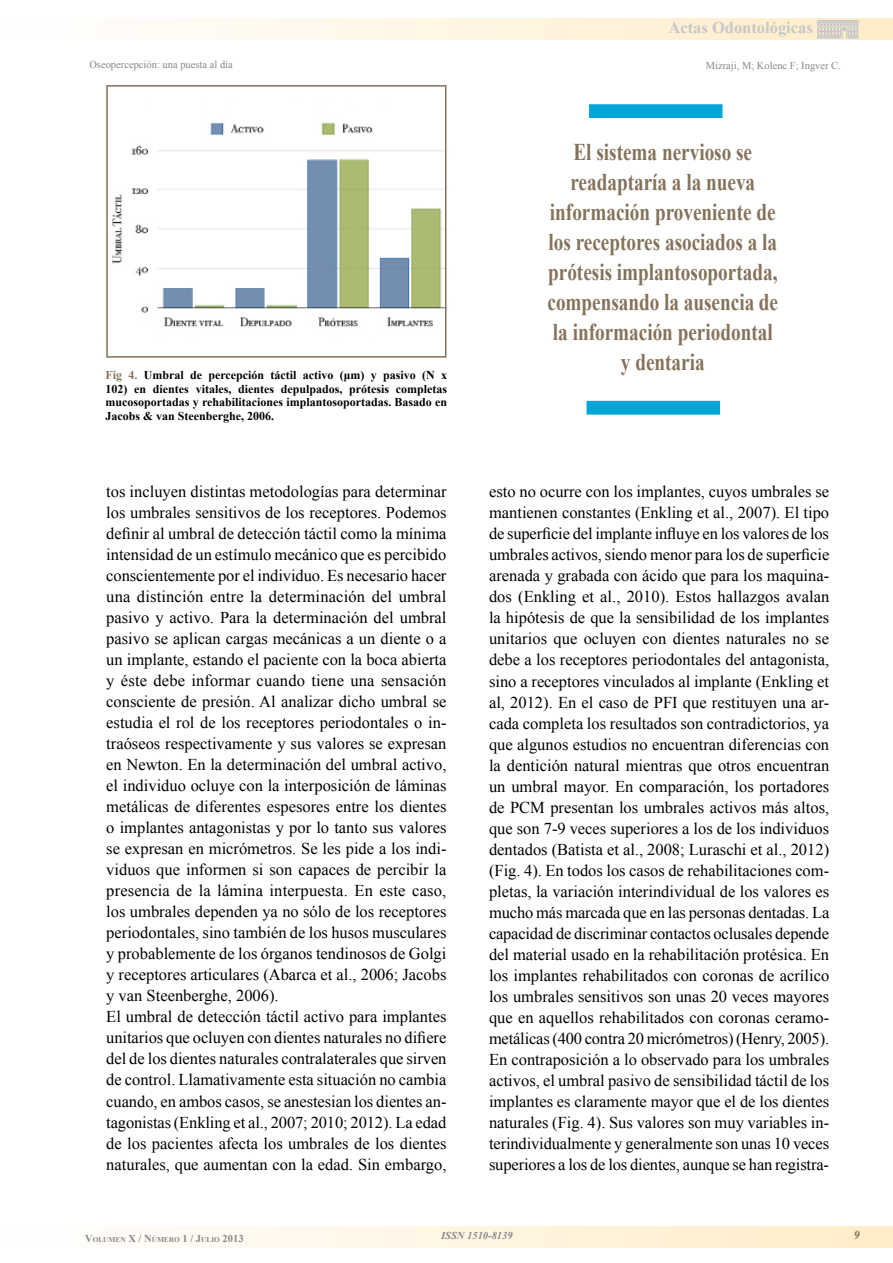
<style>
.page{position:relative;width:893px;height:1263px;background:#fff}
.page>*{position:absolute;margin:0;border:0;box-sizing:border-box;transform-origin:0 0}
.t1{font:700 24px/30px "Times New Roman";color:#85725a;text-align:center;scale:.8 1}
.t2{font:16.5px/21px "Times New Roman";color:#000}
.t3{font:700 16.5px "Times New Roman";color:#c6c7c8}
.t4{font:700 12px/13.5px "Times New Roman";color:#000;text-align:justify}
.t5{font:italic 700 12px "Times New Roman";color:#85725a}
.t6{font:10.65px "Times New Roman";color:#87888a}
.t7{font:10.5px "Times New Roman";color:#87888a}
.t8{font:italic 700 10.5px "Times New Roman";color:#87888a}
.t9{font:700 7.35px "Times New Roman";color:#87888a}
.s1{color:#85725a}
.s2{font-size:10.5px}
</style>
<div class="page">
<div style="left:586px;top:401px;width:134px;height:14px;background:#00a5d6;border:2px solid #00a5d6"></div>
<div style="left:589px;top:104px;width:133px;height:14px;background:#00a5d6;border:2px solid #00a5d6"></div>
<img style="left:112px;top:103px;width:335px;height:237px">
<div style="left:106px;top:85px;width:340px;height:273px;border:2px solid #85725a"></div>
<p class="t3" style="left:668px;top:16px;width:146px">Actas Odontológicas</p>
<p class="t6" style="left:89px;top:58px;width:145px">Oseopercepción: una puesta al día</p>
<p class="t7" style="left:706px;top:58px;width:137px">Mizraji, M; Kolenc F; Ingver C.</p>
<p class="t4" style="left:106px;top:368px;width:343px"><span class="s1">Fig 4.</span> Umbral de percepción táctil activo (μm) y pasivo (N x 102) en dientes vitales, dientes depulpados, prótesis completas mucosoportadas y rehabilitaciones implantosoportadas. Basado en Jacobs &amp; van Steenberghe, 2006.</p>
<h1 class="t1" style="left:547px;top:136px;width:290px">El sistema nervioso se readaptaría a la nueva información proveniente de los receptores asociados a la prótesis implantosoportada, compensando la ausencia de la información periodontal y dentaria</h1>
<p class="t2" style="left:106px;top:481px;width:342px">tos incluyen distintas metodologías para determinar los umbrales sensitivos de los receptores. Podemos definir al umbral de detección táctil como la mínima intensidad de un estímulo mecánico que es percibido conscientemente por el individuo. Es necesario hacer una distinción entre la determinación del umbral pasivo y activo. Para la determinación del umbral pasivo se aplican cargas mecánicas a un diente o a un implante, estando el paciente con la boca abierta y éste debe informar cuando tiene una sensación consciente de presión. Al analizar dicho umbral se estudia el rol de los receptores periodontales o in&shy;traóseos respectivamente y sus valores se expresan en Newton. En la determinación del umbral activo, el individuo ocluye con la interposición de láminas metálicas de diferentes espesores entre los dientes o implantes antagonistas y por lo tanto sus valores se expresan en micrómetros. Se les pide a los indi&shy;viduos que informen si son capaces de percibir la presencia de la lámina interpuesta. En este caso, los umbrales dependen ya no sólo de los receptores periodontales, sino también de los husos musculares y probablemente de los órganos tendinosos de Golgi y receptores articulares (Abarca et al., 2006; Jacobs y van Steenberghe, 2006).<br>El umbral de detección táctil activo para implantes unitarios que ocluyen con dientes naturales no difiere del de los dientes naturales contralaterales que sirven de control. Llamativamente esta situación no cambia cuando, en ambos casos, se anestesian los dientes an&shy;tagonistas (Enkling et al., 2007; 2010; 2012). La edad de los pacientes afecta los umbrales de los dientes naturales, que aumentan con la edad. Sin embargo,</p>
<p class="t2" style="left:489px;top:481px;width:342px;text-align:justify">esto no ocurre con los implantes, cuyos umbrales se mantienen constantes (Enkling et al., 2007). El tipo de superficie del implante influye en los valores de los umbrales activos, siendo menor para los de superficie arenada y grabada con ácido que para los maquina&shy;dos (Enkling et al., 2010). Estos hallazgos avalan la hipótesis de que la sensibilidad de los implantes unitarios que ocluyen con dientes naturales no se debe a los receptores periodontales del antagonista, sino a receptores vinculados al implante (Enkling et al, 2012). En el caso de PFI que restituyen una ar&shy;cada completa los resultados son contradictorios, ya que algunos estudios no encuentran diferencias con la dentición natural mientras que otros encuentran un umbral mayor. En comparación, los portadores de PCM presentan los umbrales activos más altos, que son 7-9 veces superiores a los de los individuos dentados (Batista et al., 2008; Luraschi et al., 2012) (Fig. 4). En todos los casos de rehabilitaciones com&shy;pletas, la variación interindividual de los valores es mucho más marcada que en las personas dentadas. La capacidad de discriminar contactos oclusales depende del material usado en la rehabilitación protésica. En los implantes rehabilitados con coronas de acrílico los umbrales sensitivos son unas 20 veces mayores que en aquellos rehabilitados con coronas ceramo&shy;metálicas (400 contra 20 micrómetros) (Henry, 2005).<br>En contraposición a lo observado para los umbrales activos, el umbral pasivo de sensibilidad táctil de los implantes es claramente mayor que el de los dientes naturales (Fig. 4). Sus valores son muy variables in&shy;terindividualmente y generalmente son unas 10 veces superiores a los de los dientes, aunque se han registra-</p>
<p class="t9" style="left:85px;top:1235px;width:160px"><span class="s2">V</span>OLUMEN <span class="s2">X / N</span>ÚMERO <span class="s2">1 / J</span>ULIO <span class="s2">2013</span></p>
<p class="t8" style="left:441px;top:1228px;width:73px">ISSN 1510-8139</p>
<p class="t5" style="left:854px;top:1227px;width:7px">9</p>
</div>
